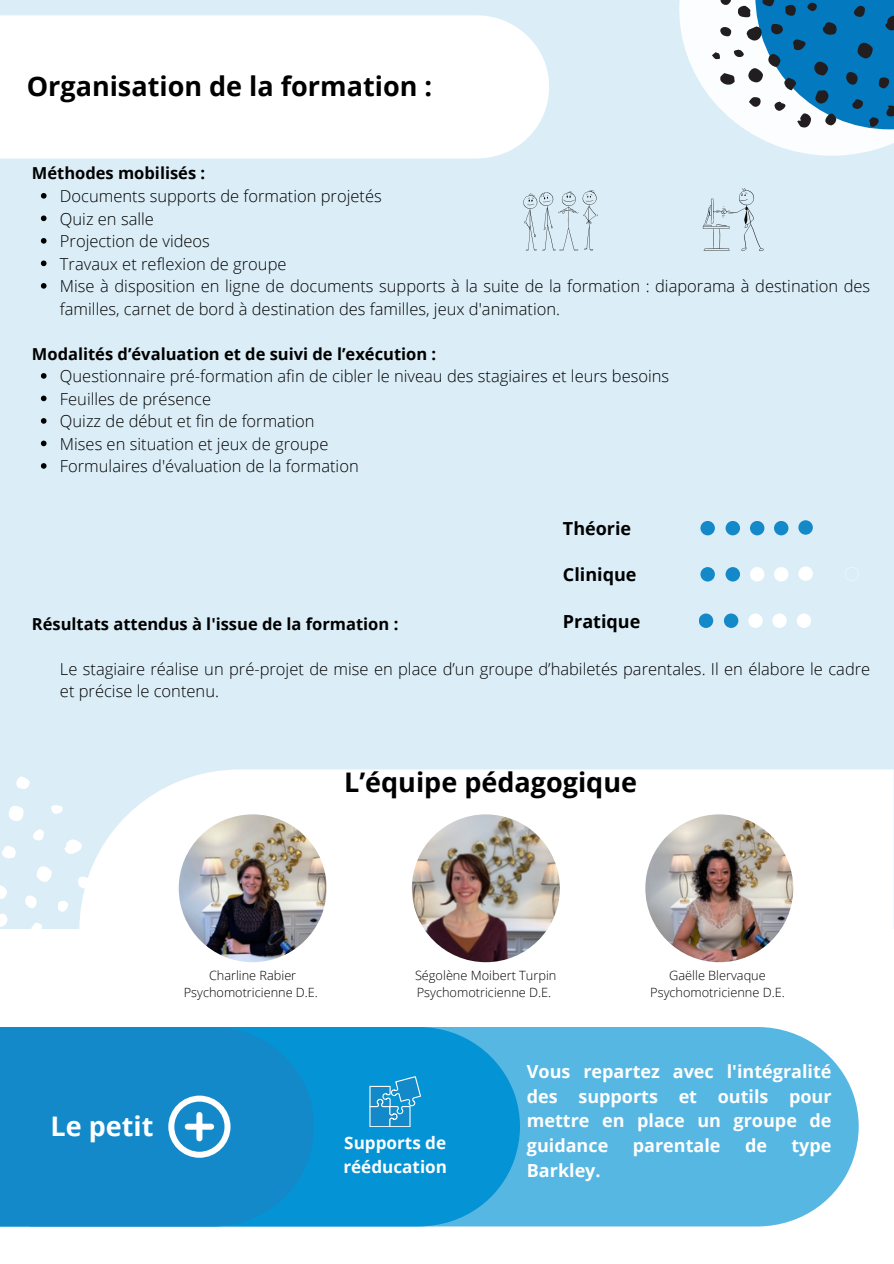
<style>
.page{position:relative;width:894px;height:1264px;background:#fff}
.page>*{position:absolute;margin:0;border:0;box-sizing:border-box;transform-origin:0 0}
.t1{font:700 27px "Open Sans";color:#000}
.t2{font:700 27px "Open Sans";color:#fefefe}
.t3{font:700 18px/24.8px "Open Sans";color:#fefefe;text-align:justify}
.t4{font:700 18px "Open Sans";color:#000}
.t5{font:700 17.1px/23.9px "Open Sans";color:#fefefe}
.t6{font:300 16.5px/22.5px "Open Sans";color:#000}
.t7{font:700 16.5px "Open Sans";color:#000}
.t8{font:300 12.75px "Open Sans";color:#000}
</style>
<div class="page">
<div style="left:0;top:0;width:893px;height:928px;background:#dbedf6"></div>
<div style="left:80px;top:769px;width:813px;height:194px;background:#fff"></div>
<svg style="left:679px;top:0;width:214px;height:156px;fill:#fbfdfe"></svg>
<svg style="left:755px;top:0;width:138px;height:129px;background:#3794cb"></svg>
<svg style="left:884px;top:16px;width:9px;height:15px"></svg>
<svg style="left:857px;top:43px;width:15px;height:16px"></svg>
<svg style="left:746px;top:26px;width:16px;height:16px"></svg>
<svg style="left:747px;top:68px;width:15px;height:14px"></svg>
<svg style="left:813px;top:62px;width:15px;height:14px"></svg>
<svg style="left:761px;top:0;width:14px;height:6px"></svg>
<svg style="left:822px;top:22px;width:14px;height:13px"></svg>
<svg style="left:814px;top:89px;width:14px;height:15px"></svg>
<svg style="left:797px;top:113px;width:14px;height:14px"></svg>
<svg style="left:720px;top:73px;width:15px;height:13px"></svg>
<svg style="left:737px;top:6px;width:15px;height:11px"></svg>
<svg style="left:768px;top:54px;width:12px;height:13px"></svg>
<svg style="left:885px;top:106px;width:8px;height:10px"></svg>
<svg style="left:845px;top:72px;width:12px;height:13px"></svg>
<svg style="left:770px;top:24px;width:12px;height:10px"></svg>
<svg style="left:784px;top:77px;width:12px;height:13px"></svg>
<svg style="left:792px;top:39px;width:14px;height:12px"></svg>
<svg style="left:824px;top:113px;width:12px;height:12px"></svg>
<svg style="left:785px;top:5px;width:11px;height:12px"></svg>
<svg style="left:853px;top:6px;width:11px;height:11px"></svg>
<svg style="left:719px;top:0;width:12px;height:5px"></svg>
<svg style="left:878px;top:77px;width:10px;height:11px"></svg>
<svg style="left:748px;top:96px;width:12px;height:11px"></svg>
<svg style="left:720px;top:27px;width:11px;height:9px"></svg>
<svg style="left:851px;top:99px;width:12px;height:10px"></svg>
<svg style="left:774px;top:101px;width:12px;height:10px"></svg>
<svg style="left:867px;top:117px;width:11px;height:10px"></svg>
<div style="left:807px;top:3px;width:9px;height:8px;background:#221e1f;border-radius:4px"></div>
<svg style="left:733px;top:49px;width:10px;height:8px"></svg>
<svg style="left:712px;top:52px;width:7px;height:7px"></svg>
<svg style="left:9px;top:806px;width:15px;height:15px"></svg>
<svg style="left:64px;top:839px;width:18px;height:15px"></svg>
<svg style="left:36px;top:866px;width:16px;height:16px"></svg>
<svg style="left:0;top:885px;width:7px;height:14px"></svg>
<svg style="left:2px;top:846px;width:14px;height:12px"></svg>
<svg style="left:0;top:914px;width:7px;height:12px"></svg>
<svg style="left:16px;top:776px;width:14px;height:13px"></svg>
<svg style="left:64px;top:928px;width:15px;height:1px"></svg>
<svg style="left:25px;top:895px;width:12px;height:13px"></svg>
<svg style="left:78px;top:876px;width:11px;height:12px"></svg>
<svg style="left:33px;top:829px;width:11px;height:11px"></svg>
<svg style="left:58px;top:901px;width:10px;height:10px"></svg>
<svg style="left:51px;top:805px;width:12px;height:9px"></svg>
<svg style="left:31px;top:923px;width:12px;height:6px"></svg>
<div style="left:0;top:15px;width:549px;height:143px;background:#fff"></div>
<div style="left:723px;top:613px;width:15px;height:15px;background:#1389c9;border-radius:50%"></div>
<div style="left:698px;top:613px;width:15px;height:15px;background:#1389c9;border-radius:50%"></div>
<div style="left:748px;top:613px;width:14px;height:15px;background:#fff;border-radius:50%"></div>
<div style="left:772px;top:613px;width:14px;height:15px;background:#fff;border-radius:50%"></div>
<div style="left:796px;top:613px;width:15px;height:15px;background:#fff;border-radius:50%"></div>
<div style="left:725px;top:521px;width:14px;height:14px;background:#1389c9;border-radius:50%"></div>
<div style="left:700px;top:521px;width:14px;height:14px;background:#1389c9;border-radius:50%"></div>
<div style="left:749px;top:521px;width:15px;height:14px;background:#1389c9;border-radius:50%"></div>
<div style="left:773px;top:521px;width:15px;height:14px;background:#1389c9;border-radius:50%"></div>
<div style="left:798px;top:520px;width:14px;height:14px;background:#1389c9;border-radius:50%"></div>
<div style="left:725px;top:567px;width:14px;height:14px;background:#1389c9;border-radius:50%"></div>
<div style="left:700px;top:567px;width:14px;height:14px;background:#1389c9;border-radius:50%"></div>
<div style="left:749px;top:567px;width:15px;height:14px;background:#fff;border-radius:50%"></div>
<div style="left:773px;top:567px;width:15px;height:14px;background:#fff;border-radius:50%"></div>
<div style="left:798px;top:566px;width:14px;height:15px;background:#fff;border-radius:50%"></div>
<svg style="left:845px;top:567px;width:13px;height:14px"></svg>
<svg style="left:41px;top:193px;width:5px;height:6px"></svg>
<svg style="left:41px;top:215px;width:5px;height:6px"></svg>
<svg style="left:41px;top:238px;width:5px;height:6px"></svg>
<svg style="left:41px;top:260px;width:5px;height:6px"></svg>
<svg style="left:41px;top:283px;width:5px;height:6px"></svg>
<svg style="left:41px;top:373px;width:5px;height:6px"></svg>
<svg style="left:41px;top:395px;width:5px;height:6px"></svg>
<svg style="left:41px;top:418px;width:5px;height:6px"></svg>
<svg style="left:41px;top:440px;width:5px;height:6px"></svg>
<svg style="left:41px;top:463px;width:5px;height:6px"></svg>
<img style="left:179px;top:814px;width:147px;height:148px;border-radius:50%">
<img style="left:645px;top:814px;width:148px;height:148px;border-radius:50%">
<img style="left:412px;top:814px;width:147px;height:148px;border-radius:50%">
<div style="left:520px;top:1027px;width:338px;height:199px;background:#57b7e3"></div>
<div style="left:0;top:1026px;width:520px;height:200px;background:#0494d5"></div>
<div style="left:0;top:1026px;width:314px;height:200px;background:#1389c9"></div>
<svg style="left:168px;top:1095px;width:62px;height:62px"></svg>
<svg style="left:369px;top:1076px;width:52px;height:50px"></svg>
<svg style="left:702px;top:188px;width:61px;height:63px"></svg>
<svg style="left:523px;top:190px;width:74px;height:61px"></svg>
<h1 class="t1" style="left:27px;top:68px;width:407px">Organisation de la formation :</h1>
<p class="t7" style="left:32px;top:162px;width:175px">Méthodes mobilisés :</p>
<p class="t6" style="left:60px;top:184px;width:323px">Documents supports de formation projetés</p>
<p class="t6" style="left:60px;top:207px;width:95px">Quiz en salle</p>
<h3 class="t6" style="left:60px;top:229px;width:151px">Projection de videos</h3>
<p class="t6" style="left:60px;top:252px;width:228px">Travaux et reflexion de groupe</p>
<p class="t6" style="left:60px;top:274px;width:811px">Mise à disposition en ligne de documents supports à la suite de la formation : diaporama à destination des familles, carnet de bord à destination des familles, jeux d'animation.</p>
<p class="t7" style="left:32px;top:342px;width:406px">Modalités d’évaluation et de suivi de l’exécution :</p>
<p class="t6" style="left:60px;top:364px;width:610px">Questionnaire pré-formation afin de cibler le niveau des stagiaires et leurs besoins</p>
<p class="t6" style="left:60px;top:387px;width:152px">Feuilles de présence</p>
<h3 class="t6" style="left:60px;top:409px;width:256px">Quizz de début et fin de formation</h3>
<h4 class="t6" style="left:60px;top:432px;width:270px">Mises en situation et jeux de groupe</h4>
<p class="t6" style="left:60px;top:454px;width:300px">Formulaires d'évaluation de la formation</p>
<h3 class="t4" style="left:562px;top:516px;width:70px">Théorie</h3>
<p class="t4" style="left:562px;top:562px;width:75px">Clinique</p>
<p class="t4" style="left:562px;top:608px;width:79px">Pratique</p>
<p class="t7" style="left:32px;top:612px;width:368px">Résultats attendus à l'issue de la formation :</p>
<h3 class="t6" style="left:60px;top:657px;width:811px">Le stagiaire réalise un pré-projet de mise en place d’un groupe d’habiletés parentales. Il en élabore le cadre et précise le contenu.</h3>
<h3 class="t1" style="left:344px;top:763px;width:294px">L’équipe pédagogique</h3>
<p class="t2" style="left:50px;top:1107px;width:104px">Le petit</p>
<p class="t8" style="left:209px;top:966px;width:89px">Charline Rabier</p>
<h1 class="t8" style="left:184px;top:983px;width:135px">Psychomotricienne D.E.</h1>
<p class="t8" style="left:415px;top:966px;width:143px">Ségolène Moibert Turpin</p>
<p class="t8" style="left:417px;top:983px;width:136px">Psychomotricienne D.E.</p>
<p class="t8" style="left:669px;top:966px;width:98px">Gaëlle Blervaque</p>
<p class="t8" style="left:650px;top:983px;width:136px">Psychomotricienne D.E.</p>
<p class="t5" style="left:343px;top:1130px;width:105px">Supports de rééducation</p>
<p class="t3" style="left:526px;top:1058px;width:306px">Vous repartez avec l'intégralité des supports et outils pour mettre en place un groupe de guidance</p>
<p class="t3" style="left:632px;top:1132px;width:89px">parentale</p>
<p class="t3" style="left:744px;top:1132px;width:23px">de</p>
<p class="t3" style="left:791px;top:1132px;width:42px">type</p>
<p class="t3" style="left:526px;top:1157px;width:75px">Barkley.</p>
</div>
